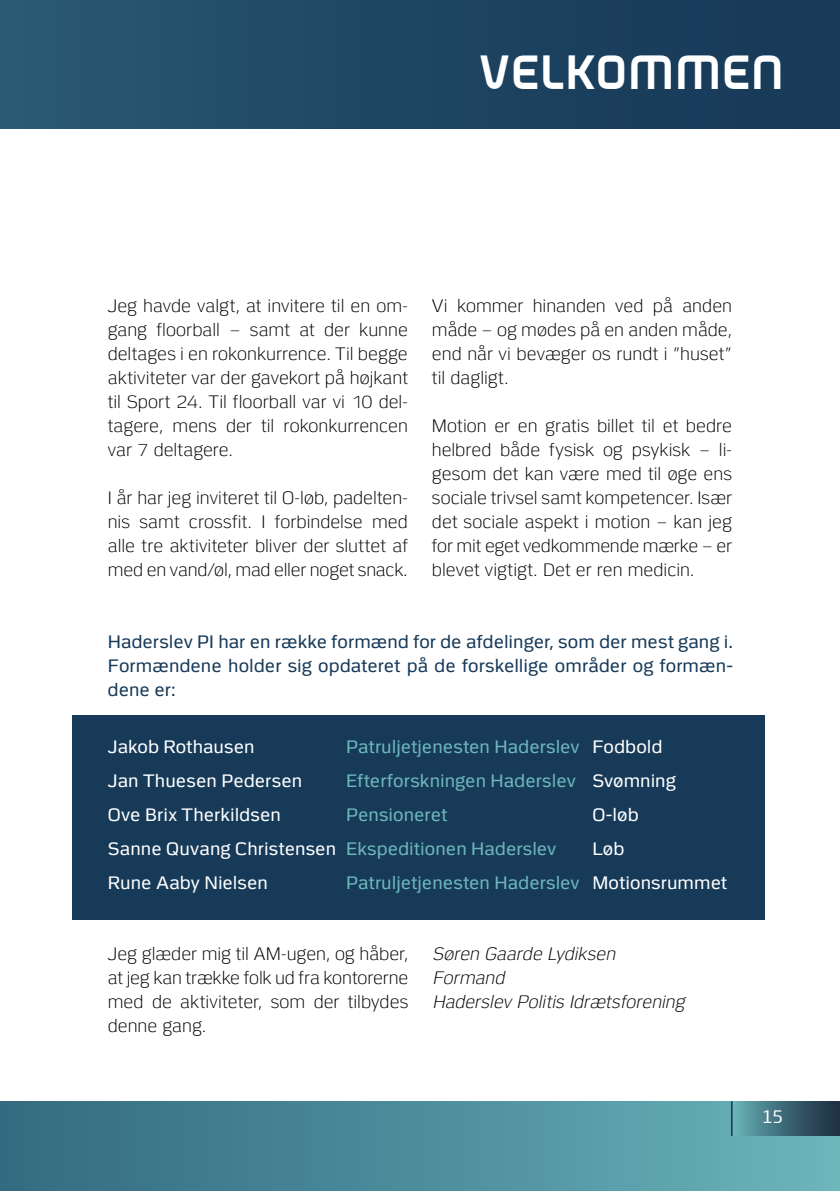
<style>
.page{position:relative;width:840px;height:1191px;background:#fff}
.page>*{position:absolute;margin:0;border:0;box-sizing:border-box;transform-origin:0 0}
.t1{font:700 48px "Firm";letter-spacing:.005em;color:#fff}
.Brødtekst{font:300 18px/24px "Politi";color:#000;text-align:justify}
.Brødtekst-2{font:18px/24px "Politi";color:#173a59}
.Brødtekst-3{font:18px "Politi";letter-spacing:.005em;color:#fff}
.Brødtekst-4{font:18px "Politi";letter-spacing:.005em;color:#6db7bb}
.Brødtekst-5{font:italic 300 18px "Politi";color:#000}
.t2{font:18px "Firm";color:#fff}
.s1{color:#fff}
.s2{color:#6db7bb}
</style>
<div class="page">
<div style="left:72px;top:715px;width:692px;height:204px;background:#173a59"></div>
<div style="left:0;top:0;width:839px;height:129px;background:linear-gradient(to right,#295872,#153655)"></div>
<div style="left:0;top:1101px;width:839px;height:90px;background:linear-gradient(to right,#326980,#6ab4b9)"></div>
<div style="left:732px;top:1101px;width:107px;height:35px;background:linear-gradient(to right,#66b0b6,#19273d)"></div>
<hr style="left:730px;top:1101px;width:2px;height:35px;background:#fff">
<h1 class="t1" style="left:479px;top:44px;width:306px">VELKOMMEN</h1>
<p class="Brødtekst" style="left:108px;top:294px;width:301px">Jeg havde valgt, at invitere til en om&shy;gang floorball – samt at der kunne deltages i en rokonkurrence. Til begge aktiviteter var der gavekort på højkant til Sport 24. Til floorball var vi 10 del&shy;tagere, mens der til rokonkurrencen var 7 deltagere.</p>
<p class="Brødtekst" style="left:108px;top:486px;width:301px">I år har jeg inviteret til O-løb, padelten&shy;nis samt crossfit. I forbindelse med alle tre aktiviteter bliver der sluttet af med en vand/øl, mad eller noget snack.</p>
<p class="Brødtekst" style="left:431px;top:294px;width:301px">Vi kommer hinanden ved på anden måde – og mødes på en anden måde, end når vi bevæger os rundt i ”huset” til dagligt.</p>
<p class="Brødtekst" style="left:431px;top:414px;width:301px">Motion er en gratis billet til et bedre helbred både fysisk og psykisk – li&shy;gesom det kan være med til øge ens sociale trivsel samt kompetencer. Især det sociale aspekt i motion – kan jeg for mit eget vedkommende mærke – er blevet vigtigt. Det er ren medicin.</p>
<p class="Brødtekst-2" style="left:108px;top:630px;width:626px">Haderslev PI har en række formænd for de afdelinger, som der mest gang i.</p>
<p class="Brødtekst-2" style="left:108px;top:654px;width:626px">Formændene holder sig opdateret på de forskellige områder og formæn&shy;dene er:</p>
<p class="Brødtekst-3" style="left:108px;top:737px;width:148px">Jakob Rothausen</p>
<p class="Brødtekst-4" style="left:346px;top:737px;width:318px">Patruljetjenesten Haderslev <span class="s1">Fodbold</span></p>
<p class="Brødtekst-3" style="left:108px;top:771px;width:196px">Jan Thuesen Pedersen</p>
<p class="Brødtekst-4" style="left:346px;top:771px;width:331px">Efterforskningen Haderslev <span class="s1">Svømning</span></p>
<p class="Brødtekst-3" style="left:108px;top:805px;width:174px">Ove Brix Therkildsen</p>
<p class="Brødtekst-4" style="left:346px;top:805px;width:102px">Pensioneret</p>
<p class="Brødtekst-3" style="left:592px;top:805px;width:48px">O-løb</p>
<p class="Brødtekst-3" style="left:108px;top:839px;width:450px">Sanne Quvang Christensen <span class="s2">Ekspeditionen Haderslev</span></p>
<p class="Brødtekst-3" style="left:592px;top:839px;width:33px">Løb</p>
<p class="Brødtekst-3" style="left:108px;top:873px;width:162px">Rune Aaby Nielsen</p>
<p class="Brødtekst-4" style="left:346px;top:873px;width:382px">Patruljetjenesten Haderslev <span class="s1">Motionsrummet</span></p>
<p class="Brødtekst" style="left:108px;top:942px;width:302px">Jeg glæder mig til AM-ugen, og håber, at jeg kan trække folk ud fra kontorerne med de aktiviteter, som der tilbydes denne gang.</p>
<p class="Brødtekst-5" style="left:432px;top:944px;width:188px">Søren Gaarde Lydiksen</p>
<p class="Brødtekst-5" style="left:432px;top:968px;width:77px">Formand</p>
<p class="Brødtekst-5" style="left:432px;top:992px;width:257px">Haderslev Politis Idrætsforening</p>
<p class="t2" style="left:762px;top:1106px;width:22px">15</p>
</div>
